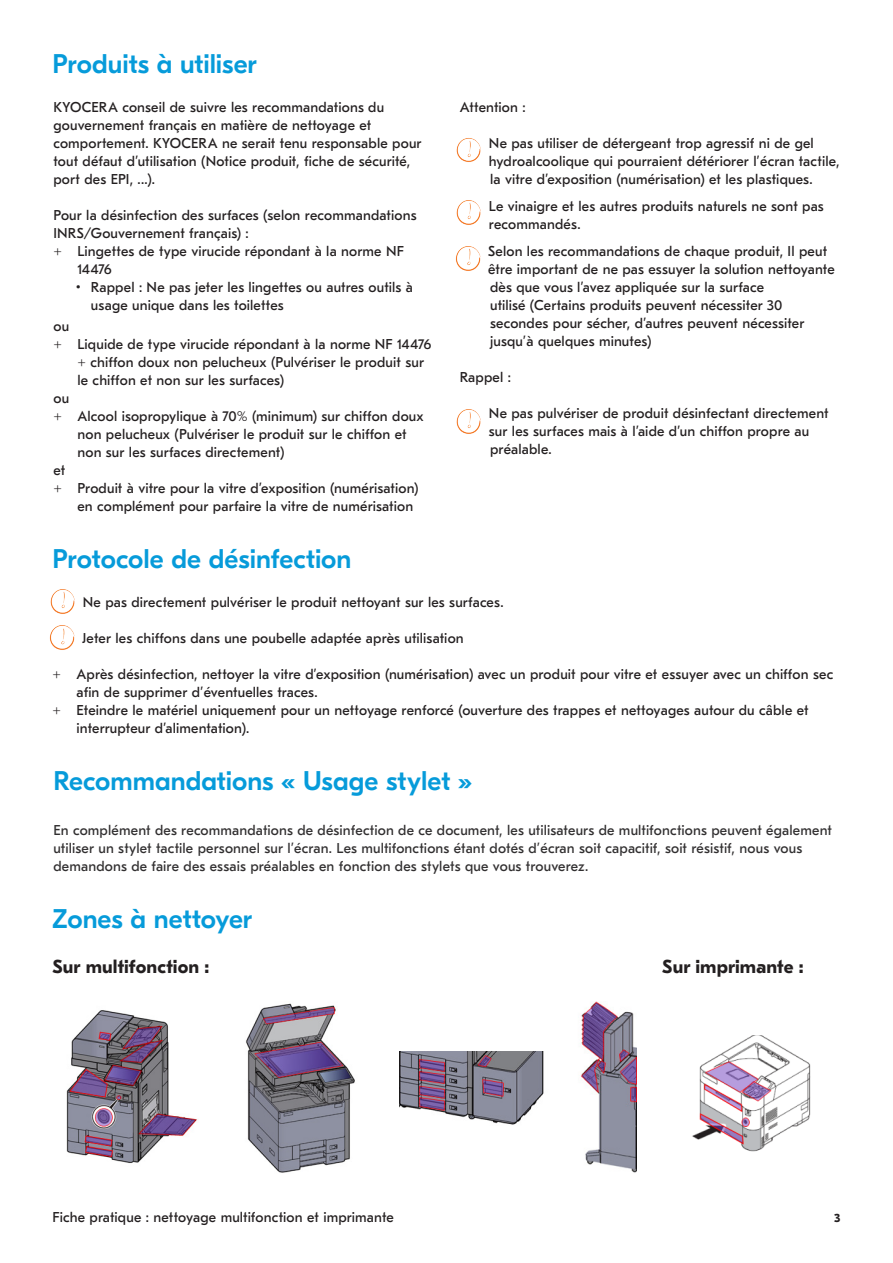
<style>
.page{position:relative;width:893px;height:1263px;background:#fff}
.page>*{position:absolute;margin:0;border:0;box-sizing:border-box;transform-origin:0 0}
.Title_-_Small{font:500 27px "GT Eesti Pro Display";color:#069bda}
.Special_Paragraph{font:700 18.75px "GT Eesti Pro Text";letter-spacing:.005em;color:#231f20}
.Paragraph_-_Regular{font:14.25px/18px "GT Eesti Pro Text";letter-spacing:.01em;color:#231f20}
.Paragraph_-_Regular-2{font:14.25px/18px "GT Eesti Pro Text";letter-spacing:.01em;color:#312f30}
.t1{font:700 12px "GT Eesti Pro Text";color:#231f20}
</style>
<div class="page">
<img style="left:66px;top:1010px;width:131px;height:153px">
<img style="left:246px;top:1003px;width:109px;height:170px">
<img style="left:399px;top:1052px;width:145px;height:73px">
<img style="left:581px;top:1001px;width:55px;height:172px">
<img style="left:692px;top:1035px;width:119px;height:116px">
<img style="left:456px;top:138px;width:25px;height:24px">
<img style="left:456px;top:200px;width:25px;height:25px">
<img style="left:455px;top:246px;width:26px;height:25px">
<img style="left:456px;top:409px;width:25px;height:25px">
<img style="left:50px;top:589px;width:25px;height:25px">
<img style="left:49px;top:625px;width:26px;height:25px">
<p class="Title_-_Small" style="left:53px;top:49px;width:206px">Produits à utiliser</p>
<p class="Paragraph_-_Regular" style="left:53px;top:98px;width:370px">KYOCERA conseil de suivre les recommandations du gouvernement français en matière de nettoyage et comportement. KYOCERA ne serait tenu responsable pour tout défaut d’utilisation (Notice produit, fiche de sécurité, port des EPI, ...).</p>
<p class="Paragraph_-_Regular" style="left:53px;top:206px;width:365px">Pour la désinfection des surfaces (selon recommandations<br>INRS/Gouvernement français) :</p>
<p class="Paragraph_-_Regular" style="left:77px;top:242px;width:328px;text-indent:-24px">+ Lingettes de type virucide répondant à la norme NF<br>14476</p>
<p class="Paragraph_-_Regular" style="left:91px;top:278px;width:324px;text-indent:-15px">• Rappel : Ne pas jeter les lingettes ou autres outils à usage unique dans les toilettes</p>
<p class="Paragraph_-_Regular" style="left:53px;top:317px;width:17px">ou</p>
<p class="Paragraph_-_Regular" style="left:77px;top:335px;width:355px;text-indent:-24px">+ Liquide de type virucide répondant à la norme NF 14476 + chiffon doux non pelucheux (Pulvériser le produit sur le chiffon et non sur les surfaces)</p>
<p class="Paragraph_-_Regular" style="left:53px;top:389px;width:17px">ou</p>
<p class="Paragraph_-_Regular" style="left:77px;top:407px;width:348px;text-indent:-24px">+ Alcool isopropylique à 70% (minimum) sur chiffon doux non pelucheux (Pulvériser le produit sur le chiffon et non sur les surfaces directement)</p>
<p class="Paragraph_-_Regular" style="left:53px;top:461px;width:13px">et</p>
<p class="Paragraph_-_Regular" style="left:77px;top:479px;width:342px;text-indent:-24px">+ Produit à vitre pour la vitre d’exposition (numérisation) en complément pour parfaire la vitre de numérisation</p>
<p class="Paragraph_-_Regular" style="left:460px;top:98px;width:67px">Attention :</p>
<p class="Paragraph_-_Regular" style="left:489px;top:134px;width:352px">Ne pas utiliser de détergeant trop agressif ni de gel hydroalcoolique qui pourraient détériorer l’écran tactile, la vitre d’exposition (numérisation) et les plastiques.</p>
<p class="Paragraph_-_Regular" style="left:489px;top:197px;width:336px">Le vinaigre et les autres produits naturels ne sont pas recommandés.</p>
<p class="Paragraph_-_Regular" style="left:488px;top:242px;width:348px">Selon les recommandations de chaque produit, Il peut être important de ne pas essuyer la solution nettoyante dès que vous l’avez appliquée sur la surface<br>utilisé (Certains produits peuvent nécessiter 30 secondes pour sécher, d’autres peuvent nécessiter jusqu’à quelques minutes)</p>
<p class="Paragraph_-_Regular" style="left:460px;top:368px;width:53px">Rappel :</p>
<p class="Paragraph_-_Regular" style="left:489px;top:404px;width:341px">Ne pas pulvériser de produit désinfectant directement sur les surfaces mais à l’aide d’un chiffon propre au préalable.</p>
<p class="Title_-_Small" style="left:53px;top:544px;width:300px">Protocole de désinfection</p>
<p class="Paragraph_-_Regular" style="left:83px;top:593px;width:422px">Ne pas directement pulvériser le produit nettoyant sur les surfaces.</p>
<p class="Paragraph_-_Regular" style="left:82px;top:629px;width:383px">Jeter les chiffons dans une poubelle adaptée après utilisation</p>
<p class="Paragraph_-_Regular" style="left:77px;top:665px;width:758px;text-indent:-24px">+ Après désinfection, nettoyer la vitre d’exposition (numérisation) avec un produit pour vitre et essuyer avec un chiffon sec afin de supprimer d’éventuelles traces.</p>
<p class="Paragraph_-_Regular" style="left:77px;top:701px;width:734px;text-indent:-24px">+ Eteindre le matériel uniquement pour un nettoyage renforcé (ouverture des trappes et nettoyages autour du câble et interrupteur d’alimentation).</p>
<p class="Title_-_Small" style="left:53px;top:766px;width:420px">Recommandations « Usage stylet »</p>
<p class="Paragraph_-_Regular-2" style="left:53px;top:821px;width:780px">En complément des recommandations de désinfection de ce document, les utilisateurs de multifonctions peuvent également utiliser un stylet tactile personnel sur l’écran. Les multifonctions étant dotés d’écran soit capacitif, soit résistif, nous vous demandons de faire des essais préalables en fonction des stylets que vous trouverez.</p>
<p class="Title_-_Small" style="left:53px;top:904px;width:201px">Zones à nettoyer</p>
<p class="Special_Paragraph" style="left:53px;top:956px;width:158px">Sur multifonction :</p>
<p class="Special_Paragraph" style="left:662px;top:956px;width:143px">Sur imprimante :</p>
<p class="Paragraph_-_Regular" style="left:53px;top:1208px;width:343px">Fiche pratique : nettoyage multifonction et imprimante</p>
<p class="t1" style="left:834px;top:1211px;width:8px">3</p>
</div>
